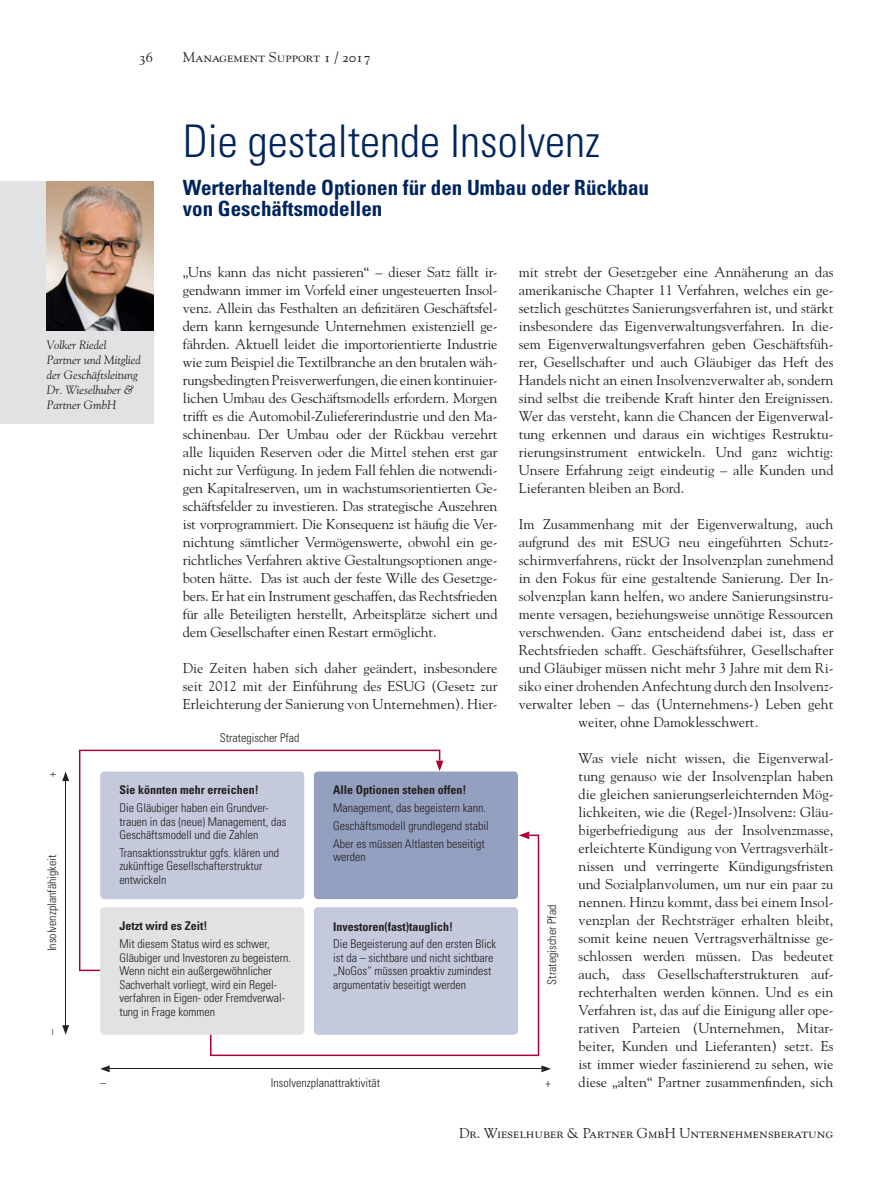
<style>
.page{position:relative;width:893px;height:1191px;background:#fff}
.page>*{position:absolute;margin:0;border:0;box-sizing:border-box;transform-origin:0 0}
.t1{font:300 condensed 45px "Univers";color:#00255d}
.t2{font:700 condensed 21px/21px "Univers";color:#00255d}
.t3{font:14.25px/18px "Goudy";color:#231f20;text-align:justify}
.t4{font:14.25px "Goudy SC";color:#231f20}
.t5{font:300 condensed 12px/13.5px "Univers";color:#231f20}
.t6{font:700 condensed 12px "Univers";color:#231f20}
.t7{font:italic 12px/15px "Goudy";color:#231f20}
</style>
<div class="page">
<div style="left:0;top:181px;width:153px;height:243px;background:#e1e2e4"></div>
<img style="left:47px;top:181px;width:106px;height:149px">
<div style="left:314px;top:771px;width:204px;height:128px;background:#94a0c0;border-radius:4px"></div>
<svg style="left:210px;top:834px;width:329px;height:222px;fill:#c4c9dc"></svg>
<svg style="left:519px;top:831px;width:10px;height:8px"></svg>
<svg style="left:79px;top:749px;width:361px;height:222px;fill:#c4c9dc"></svg>
<svg style="left:436px;top:760px;width:7px;height:11px"></svg>
<div style="left:100px;top:907px;width:204px;height:127px;background:#e1e2e4;border-radius:4px"></div>
<hr style="left:65px;top:781px;width:1px;height:244px;background:#231f20">
<svg style="left:62px;top:1025px;width:7px;height:9px"></svg>
<svg style="left:62px;top:771px;width:7px;height:10px"></svg>
<hr style="left:110px;top:1068px;width:431px;height:1px;background:#231f20">
<svg style="left:100px;top:1065px;width:10px;height:7px"></svg>
<svg style="left:541px;top:1065px;width:10px;height:7px"></svg>
<p class="t4" style="left:139px;top:49px;width:16px">36</p>
<p class="t4" style="left:183px;top:49px;width:189px">Management Support 1 / 2017</p>
<h1 class="t1" style="left:183px;top:114px;width:419px">Die gestaltende Insolvenz</h1>
<h2 class="t2" style="left:183px;top:177px;width:468px">Werterhaltende Optionen für den Umbau oder Rückbau von Geschäftsmodellen</h2>
<p class="t7" style="left:47px;top:337px;width:95px">Volker Riedel<br>Partner und Mitglied der Geschäftsleitung<br>Dr. Wieselhuber &amp;<br>Partner GmbH</p>
<p class="t5" style="left:45px;top:777px;width:7px;rotate:-90deg">+</p>
<p class="t3" style="left:183px;top:263px;width:316px">„Uns kann das nicht passieren“ – dieser Satz fällt ir&shy;gendwann immer im Vorfeld einer ungesteuerten Insol&shy;venz. Allein das Festhalten an defizitären Geschäftsfel&shy;dern kann kerngesunde Unternehmen existenziell ge&shy;fährden. Aktuell leidet die importorientierte Industrie wie zum Beispiel die Textilbranche an den brutalen wäh&shy;rungsbedingten Preisverwerfungen, die einen kontinuier&shy;lichen Umbau des Geschäftsmodells erfordern. Morgen trifft es die Automobil-Zuliefererindustrie und den Ma&shy;schinenbau. Der Umbau oder der Rückbau verzehrt alle liquiden Reserven oder die Mittel stehen erst gar nicht zur Verfügung. In jedem Fall fehlen die notwendi&shy;gen Kapitalreserven, um in wachstumsorientierten Ge&shy;schäftsfelder zu investieren. Das strategische Auszehren ist vorprogrammiert. Die Konsequenz ist häufig die Ver&shy;nichtung sämtlicher Vermögenswerte, obwohl ein ge&shy;richtliches Verfahren aktive Gestaltungsoptionen ange&shy;boten hätte. Das ist auch der feste Wille des Gesetzge&shy;bers. Er hat ein Instrument geschaffen, das Rechtsfrieden für alle Beteiligten herstellt, Arbeitsplätze sichert und dem Gesellschafter einen Restart ermöglicht.</p>
<p class="t3" style="left:183px;top:659px;width:316px">Die Zeiten haben sich daher geändert, insbesondere seit 2012 mit der Einführung des ESUG (Gesetz zur Erleichterung der Sanierung von Unternehmen). Hier-</p>
<p class="t5" style="left:220px;top:731px;width:81px">Strategischer Pfad</p>
<p class="t5" style="left:45px;top:951px;width:98px;rotate:-90deg">Insolvenzplanfähigkeit</p>
<p class="t5" style="left:45px;top:1034px;width:7px;rotate:-90deg">–</p>
<p class="t6" style="left:119px;top:783px;width:141px">Sie könnten mehr erreichen!</p>
<p class="t5" style="left:119px;top:801px;width:169px">Die Gläubiger haben ein Grundver&shy;trauen in das (neue) Management, das<br>Geschäftsmodell und die Zahlen</p>
<p class="t5" style="left:119px;top:846px;width:161px">Transaktionsstruktur ggfs. klären und zukünftige Gesellschafterstruktur entwickeln</p>
<p class="t6" style="left:119px;top:918px;width:89px">Jetzt wird es Zeit!</p>
<p class="t5" style="left:119px;top:937px;width:173px">Mit diesem Status wird es schwer, Gläubiger und Investoren zu begeistern.<br>Wenn nicht ein außergewöhnlicher Sachverhalt vorliegt, wird ein Regel&shy;verfahren in Eigen- oder Fremdverwal&shy;tung in Frage kommen</p>
<p class="t6" style="left:333px;top:783px;width:135px">Alle Optionen stehen offen!</p>
<p class="t5" style="left:333px;top:799px;width:157px;line-height:17.7px">Management, das begeistern kann.<br>Geschäftsmodell grundlegend stabil<br>Aber es müssen Altlasten beseitigt</p>
<p class="t5" style="left:333px;top:850px;width:34px">werden</p>
<p class="t6" style="left:333px;top:919px;width:121px">Investoren(fast)tauglich!</p>
<p class="t5" style="left:333px;top:937px;width:165px">Die Begeisterung auf den ersten Blick ist da – sichtbare und nicht sichtbare „NoGos“ müssen proaktiv zumindest argumentativ beseitigt werden</p>
<p class="t3" style="left:519px;top:263px;width:316px">mit strebt der Gesetzgeber eine Annäherung an das amerikanische Chapter 11 Verfahren, welches ein ge&shy;setzlich geschütztes Sanierungsverfahren ist, und stärkt insbesondere das Eigenverwaltungsverfahren. In die&shy;sem Eigenverwaltungsverfahren geben Geschäftsfüh&shy;rer, Gesellschafter und auch Gläubiger das Heft des Handels nicht an einen Insolvenzverwalter ab, sondern sind selbst die treibende Kraft hinter den Ereignissen.<br>Wer das versteht, kann die Chancen der Eigenverwal&shy;tung erkennen und daraus ein wichtiges Restruktu&shy;rierungsinstrument entwickeln. Und ganz wichtig:<br>Unsere Erfahrung zeigt eindeutig – alle Kunden und Lieferanten bleiben an Bord.</p>
<p class="t3" style="left:519px;top:515px;width:316px">Im Zusammenhang mit der Eigenverwaltung, auch</p>
<p class="t3" style="left:519px;top:533px;width:316px">aufgrund des mit ESUG neu eingeführten Schutz-</p>
<p class="t3" style="left:519px;top:551px;width:316px">schirmverfahrens, rückt der Insolvenzplan zunehmend</p>
<p class="t3" style="left:519px;top:569px;width:316px">in den Fokus für eine gestaltende Sanierung. Der In-</p>
<p class="t3" style="left:519px;top:587px;width:316px">solvenzplan kann helfen, wo andere Sanierungsinstru-</p>
<p class="t3" style="left:519px;top:605px;width:316px">mente versagen, beziehungsweise unnötige Ressourcen</p>
<p class="t3" style="left:519px;top:623px;width:316px">verschwenden. Ganz entscheidend dabei ist, dass er</p>
<p class="t3" style="left:519px;top:641px;width:316px">Rechtsfrieden schafft. Geschäftsführer, Gesellschafter</p>
<p class="t3" style="left:519px;top:659px;width:316px">und Gläubiger müssen nicht mehr 3 Jahre mit dem Ri-</p>
<p class="t3" style="left:519px;top:677px;width:316px">siko einer drohenden Anfechtung durch den Insolvenz-</p>
<p class="t3" style="left:519px;top:695px;width:316px">verwalter leben – das (Unternehmens-) Leben geht</p>
<p class="t3" style="left:579px;top:713px;width:181px">weiter, ohne Damoklesschwert.</p>
<p class="t3" style="left:579px;top:749px;width:256px">Was viele nicht wissen, die Eigenverwal&shy;tung genauso wie der Insolvenzplan haben die gleichen sanierungserleichternden Mög&shy;lichkeiten, wie die (Regel-)Insolvenz: Gläu&shy;bigerbefriedigung aus der Insolvenzmasse, erleichterte Kündigung von Vertragsverhält&shy;nissen und verringerte Kündigungsfristen und Sozialplanvolumen, um nur ein paar zu nennen. Hinzu kommt, dass bei einem Insol&shy;venzplan der Rechtsträger erhalten bleibt, somit keine neuen Vertragsverhältnisse ge&shy;schlossen werden müssen. Das bedeutet auch, dass Gesellschafterstrukturen auf&shy;rechterhalten werden können. Und es ein Verfahren ist, das auf die Einigung aller ope&shy;rativen Parteien (Unternehmen, Mitar&shy;beiter, Kunden und Lieferanten) setzt. Es ist immer wieder faszinierend zu sehen, wie</p>
<p class="t5" style="left:545px;top:984px;width:81px;rotate:-90deg">Strategischer Pfad</p>
<p class="t5" style="left:100px;top:1075px;width:7px">–</p>
<p class="t5" style="left:271px;top:1075px;width:111px">Insolvenzplanattraktivität</p>
<p class="t5" style="left:546px;top:1075px;width:7px">+</p>
<p class="t3" style="left:579px;top:1072px;width:256px">diese „alten“ Partner zusammenfinden, sich</p>
<p class="t4" style="left:459px;top:1125px;width:376px">Dr. Wieselhuber &amp; Partner GmbH Unternehmensberatung</p>
</div>
